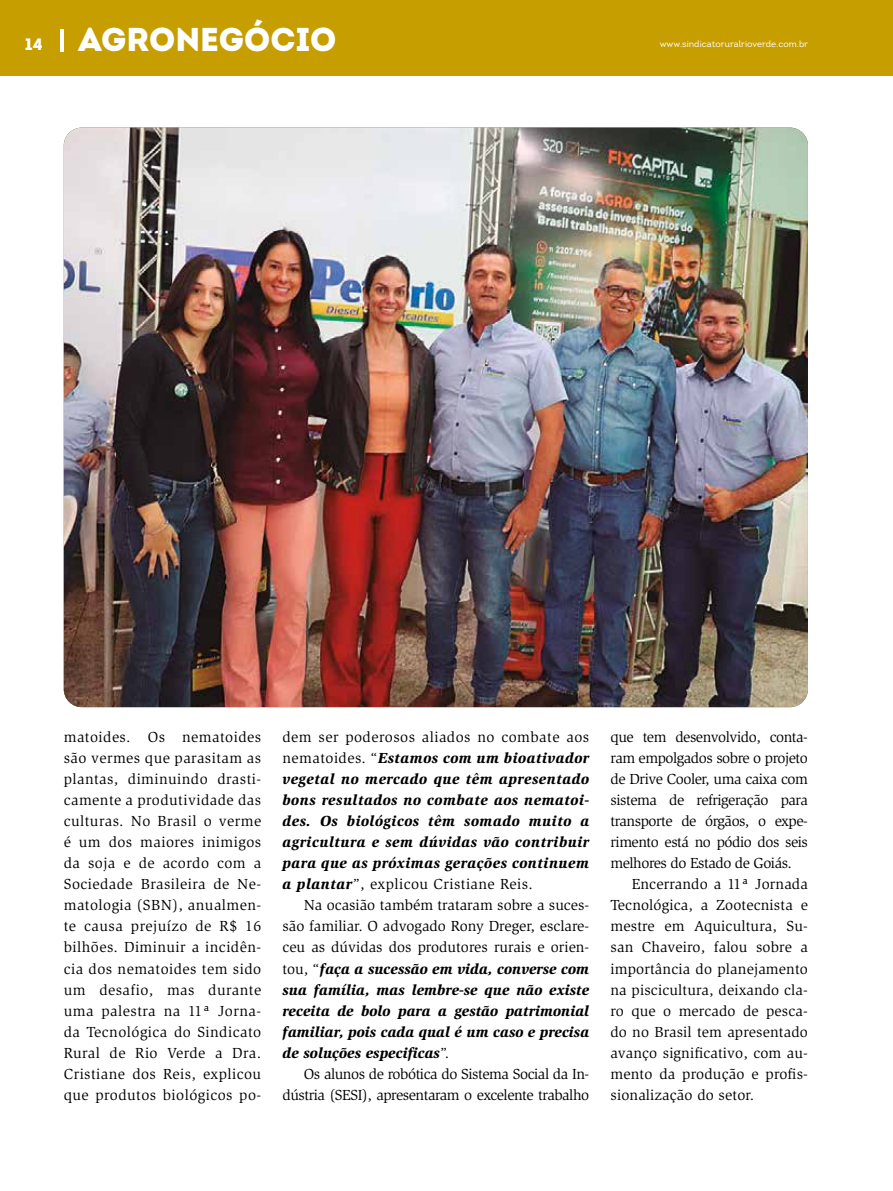
<style>
.page{position:relative;width:893px;height:1191px;background:#fff}
.page>*{position:absolute;margin:0;border:0;box-sizing:border-box;transform-origin:0 0}
.t1{font:33px "Intro Black Alt";color:#fff}
.t2{font:15px/21px "Slimbach Std";letter-spacing:-.03em;color:#000;text-align:justify}
.t3{font:italic 900 15px/21px "Slimbach Std";letter-spacing:.005em;color:#000;text-align:justify}
.t4{font:9px "Intro";color:#fff}
.s1{font-size:16.5px}
.s2{font-weight:400;font-style:normal}
</style>
<div class="page">
<div style="left:0;top:0;width:893px;height:75px;background:#c69e00"></div>
<hr style="left:60px;top:29px;width:4px;height:22px;background:#fff">
<img style="left:64px;top:128px;width:744px;height:579px">
<h1 class="t1" style="left:25px;top:18px;width:313px"><span class="s1">14</span> AGRONEGÓCIO</h1>
<p class="t4" style="left:660px;top:39px;width:150px">www.sindicatoruralrioverde.com.br</p>
<p class="t2" style="left:64px;top:727px;width:199px">matoides. Os nematoides são vermes que parasitam as plantas, diminuindo drasti&shy;camente a produtividade das culturas. No Brasil o verme é um dos maiores inimigos da soja e de acordo com a Sociedade Brasileira de Ne&shy;matologia (SBN), anualmen&shy;te causa prejuízo de R$ 16 bilhões. Diminuir a incidên&shy;cia dos nematoides tem sido um desafio, mas durante uma palestra na 11ª Jorna&shy;da Tecnológica do Sindicato Rural de Rio Verde a Dra.<br>Cristiane dos Reis, explicou que produtos biológicos po-</p>
<p class="t3" style="left:282px;top:727px;width:308px"><span class="s2">dem ser poderosos aliados no combate aos nematoides. “</span>Estamos com um bioativador vegetal no mercado que têm apresentado bons resultados no combate aos nematoi&shy;des. Os biológicos têm somado muito a agricultura e sem dúvidas vão contribuir para que as próximas gerações continuem a plantar<span class="s2">”, explicou Cristiane Reis.</span></p>
<p class="t3" style="left:282px;top:895px;width:308px;text-indent:21px"><span class="s2">Na ocasião também trataram sobre a suces&shy;são familiar. O advogado Rony Dreger, esclare&shy;ceu as dúvidas dos produtores rurais e orien&shy;tou, “</span>faça a sucessão em vida, converse com sua família, mas lembre-se que não existe receita de bolo para a gestão patrimonial familiar, pois cada qual é um caso e precisa de soluções especificas<span class="s2">”.</span></p>
<p class="t2" style="left:282px;top:1063px;width:308px;text-align:right">Os alunos de robótica do Sistema Social da In&shy;dústria (SESI), apresentaram o excelente trabalho</p>
<p class="t2" style="left:610px;top:727px;width:199px">que tem desenvolvido, conta&shy;ram empolgados sobre o projeto de Drive Cooler, uma caixa com sistema de refrigeração para transporte de órgãos, o expe&shy;rimento está no pódio dos seis melhores do Estado de Goiás.</p>
<p class="t2" style="left:610px;top:874px;width:199px;text-indent:21px">Encerrando a 11ª Jornada Tecnológica, a Zootecnista e mestre em Aquicultura, Su&shy;san Chaveiro, falou sobre a importância do planejamento na piscicultura, deixando cla&shy;ro que o mercado de pesca&shy;do no Brasil tem apresentado avanço significativo, com au&shy;mento da produção e profis&shy;sionalização do setor.</p>
</div>
